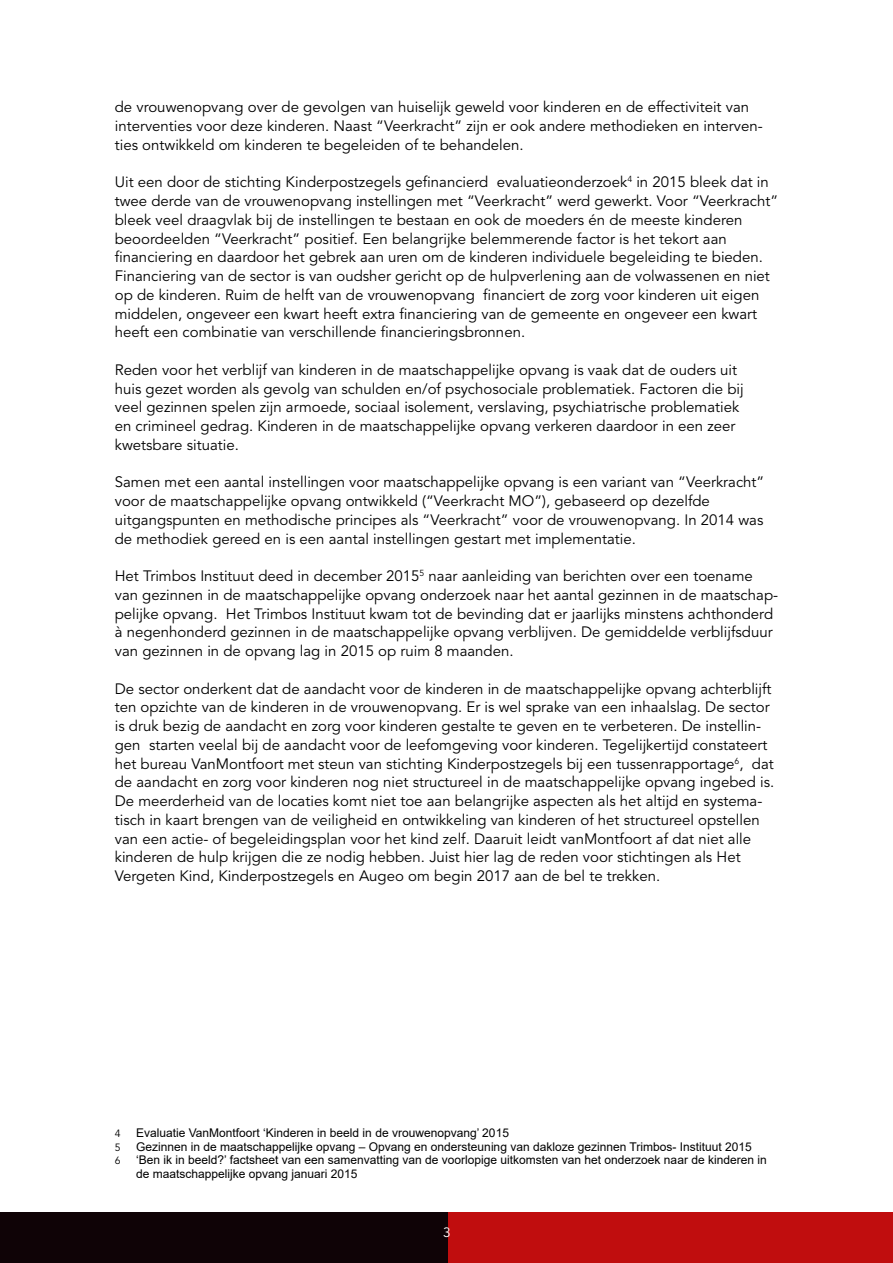
<style>
.page{position:relative;width:893px;height:1263px;background:#fff}
.page>*{position:absolute;margin:0;border:0;box-sizing:border-box;transform-origin:0 0}
.t1{font:15px/18.8px "Avenir LT Std";color:#000}
.t2{font:13.5px "Avenir LT Std";color:#fff}
.t3{font:12px/13.5px "Arial";color:#000}
.t4{font:10.5px "Avenir LT Std";color:#000}
</style>
<div class="page">
<svg style="left:0;top:1212px;width:893px;height:51px;background:#670709"></svg>
<p class="t1" style="left:115px;top:98px;width:649px">de vrouwenopvang over de gevolgen van huiselijk geweld voor kinderen en de effectiviteit van interventies voor deze kinderen. Naast “Veerkracht” zijn er ook andere methodieken en interven&shy;ties ontwikkeld om kinderen te begeleiden of te behandelen.</p>
<p class="t1" style="left:115px;top:173px;width:665px">Uit een door de stichting Kinderpostzegels gefinancierd evaluatieonderzoek<sup>4</sup> in 2015 bleek dat in twee derde van de vrouwenopvang instellingen met “Veerkracht” werd gewerkt. Voor “Veerkracht” bleek veel draagvlak bij de instellingen te bestaan en ook de moeders én de meeste kinderen beoordeelden “Veerkracht” positief. Een belangrijke belemmerende factor is het tekort aan financiering en daardoor het gebrek aan uren om de kinderen individuele begeleiding te bieden.<br>Financiering van de sector is van oudsher gericht op de hulpverlening aan de volwassenen en niet op de kinderen. Ruim de helft van de vrouwenopvang financiert de zorg voor kinderen uit eigen middelen, ongeveer een kwart heeft extra financiering van de gemeente en ongeveer een kwart heeft een combinatie van verschillende financieringsbronnen.</p>
<p class="t1" style="left:115px;top:361px;width:630px">Reden voor het verblijf van kinderen in de maatschappelijke opvang is vaak dat de ouders uit huis gezet worden als gevolg van schulden en/of psychosociale problematiek. Factoren die bij veel gezinnen spelen zijn armoede, sociaal isolement, verslaving, psychiatrische problematiek en crimineel gedrag. Kinderen in de maatschappelijke opvang verkeren daardoor in een zeer kwetsbare situatie.</p>
<p class="t1" style="left:115px;top:473px;width:651px">Samen met een aantal instellingen voor maatschappelijke opvang is een variant van “Veerkracht” voor de maatschappelijke opvang ontwikkeld (“Veerkracht MO”), gebaseerd op dezelfde uitgangspunten en methodische principes als “Veerkracht” voor de vrouwenopvang. In 2014 was de methodiek gereed en is een aantal instellingen gestart met implementatie.</p>
<p class="t1" style="left:115px;top:567px;width:665px">Het Trimbos Instituut deed in december 2015<sup>5</sup> naar aanleiding van berichten over een toename van gezinnen in de maatschappelijke opvang onderzoek naar het aantal gezinnen in de maatschap&shy;pelijke opvang. Het Trimbos Instituut kwam tot de bevinding dat er jaarlijks minstens achthonderd à negenhonderd gezinnen in de maatschappelijke opvang verblijven. De gemiddelde verblijfsduur van gezinnen in de opvang lag in 2015 op ruim 8 maanden.</p>
<p class="t1" style="left:115px;top:679px;width:661px">De sector onderkent dat de aandacht voor de kinderen in de maatschappelijke opvang achterblijft ten opzichte van de kinderen in de vrouwenopvang. Er is wel sprake van een inhaalslag. De sector is druk bezig de aandacht en zorg voor kinderen gestalte te geven en te verbeteren. De instellin&shy;gen starten veelal bij de aandacht voor de leefomgeving voor kinderen. Tegelijkertijd constateert het bureau VanMontfoort met steun van stichting Kinderpostzegels bij een tussenrapportage<sup>6</sup>, dat de aandacht en zorg voor kinderen nog niet structureel in de maatschappelijke opvang ingebed is.<br>De meerderheid van de locaties komt niet toe aan belangrijke aspecten als het altijd en systema&shy;tisch in kaart brengen van de veiligheid en ontwikkeling van kinderen of het structureel opstellen van een actie- of begeleidingsplan voor het kind zelf. Daaruit leidt vanMontfoort af dat niet alle kinderen de hulp krijgen die ze nodig hebben. Juist hier lag de reden voor stichtingen als Het Vergeten Kind, Kinderpostzegels en Augeo om begin 2017 aan de bel te trekken.</p>
<p class="t4" style="left:115px;top:1128px;width:7px">4</p>
<p class="t3" style="left:136px;top:1126px;width:374px">Evaluatie VanMontfoort ‘Kinderen in beeld in de vrouwenopvang’ 2015</p>
<p class="t4" style="left:115px;top:1141px;width:7px">5</p>
<p class="t3" style="left:136px;top:1140px;width:617px">Gezinnen in de maatschappelijke opvang – Opvang en ondersteuning van dakloze gezinnen Trimbos- Instituut 2015</p>
<p class="t4" style="left:115px;top:1155px;width:7px">6</p>
<p class="t3" style="left:136px;top:1153px;width:632px">‘Ben ik in beeld?’ factsheet van een samenvatting van de voorlopige uitkomsten van het onderzoek naar de kinderen in de maatschappelijke opvang januari 2015</p>
<p class="t2" style="left:443px;top:1225px;width:9px">3</p>
</div>
